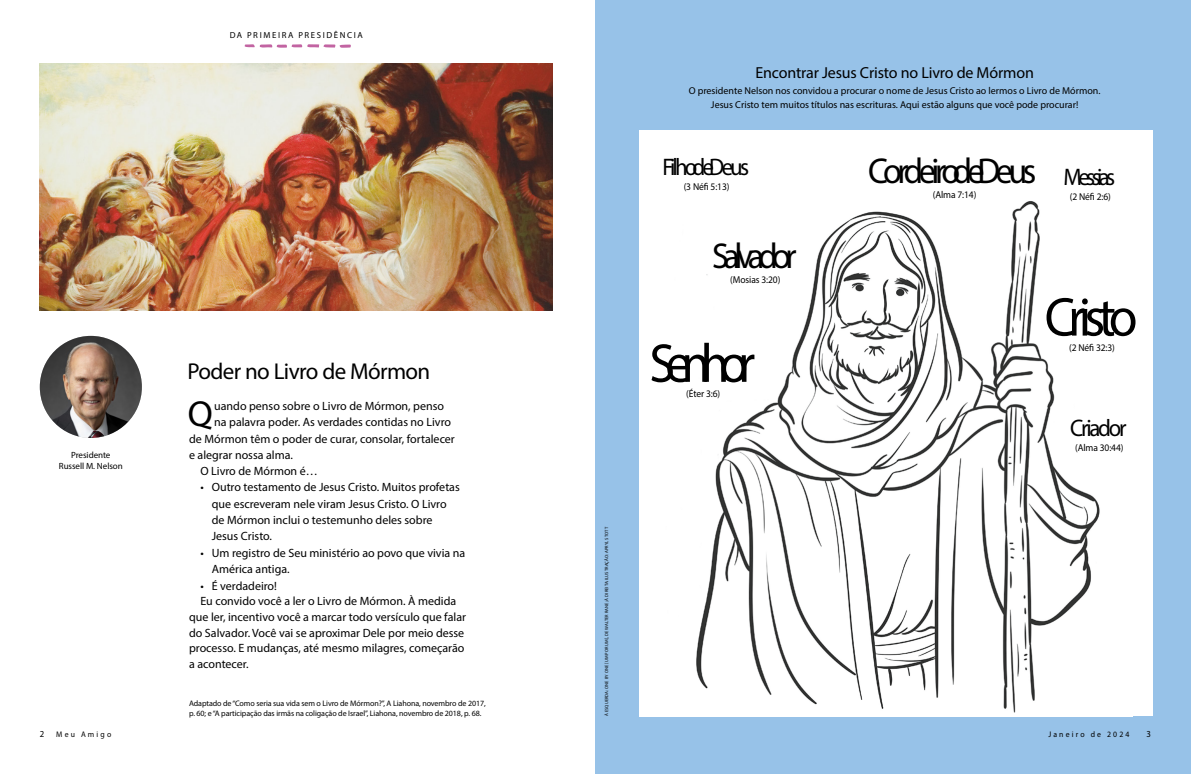
<style>
.page{position:relative;width:1191px;height:774px;background:#fff}
.page>*{position:absolute;margin:0;border:0;box-sizing:border-box;transform-origin:0 0}
.p1_aside_sidebar_no-marker-1{font:55px "Myriad Pro";letter-spacing:-.16em;color:#000;scale:.95 1}
.p1_first{font:36.3px "Myriad Pro";color:#000}
.p1_aside_sidebar_no-marker-1-2{font:36px "Myriad Pro";letter-spacing:-.14em;color:#000;scale:.95 1}
.p1_aside_sidebar_no-marker-1-3{font:36px "Myriad Pro";letter-spacing:-.165em;color:#000;scale:.95 1}
.p1_aside_sidebar_no-marker-1-4{font:24px "Myriad Pro";letter-spacing:-.125em;color:#000;scale:.95 1}
.p1_aside_sidebar_no-marker-1-5{font:24px "Myriad Pro";letter-spacing:-.095em;color:#000;scale:.95 1}
.p1_aside_sidebar_no-marker-1-6{font:24px "Myriad Pro";letter-spacing:-.16em;color:#000;scale:.95 1}
.t1{font:23px "Myriad Pro";letter-spacing:-.03em;color:#000}
.t2{font:16px "Myriad Pro";letter-spacing:-.01em;color:#000}
.p1{font:12px/15.7px "Myriad Pro";color:#000}
.p1_bullet{font:12px/16.4px "Myriad Pro";color:#000}
.p1_first-2{font:12px "Myriad Pro";color:#000}
.p2_first{font:10px/13.7px "Myriad Pro";color:#000;text-align:center}
.p1_aside_sidebar_no-marker-1-7{font:10px "Myriad Pro";letter-spacing:-.01em;color:#000;scale:.95 1}
.t3{font:9.2px "Myriad Pro";color:#000;scale:.95 1}
.p1_author-name{font:9px/10.5px "Myriad Pro";letter-spacing:-.005em;color:#000;text-align:center}
.t4{font:8.8px "Myriad Pro";letter-spacing:.185em;color:#000}
.t5{font:8.2px "Myriad Pro";letter-spacing:.28em;color:#000;scale:.95 1}
.t6{font:8px/10.5px "Myriad Pro";letter-spacing:-.01em;color:#000}
.p1_figure_image_credit_first__p1_aside_i{font:4.5px "Myriad Pro";letter-spacing:.02em;color:#000}
.s1{font-size:8.5px;color:#969798}
</style>
<div class="page">
<div style="left:595px;top:0;width:596px;height:774px;background:#97c2e8"></div>
<div style="left:639px;top:131px;width:513px;height:585px;background:#fff"></div>
<img style="left:696px;top:201px;width:404px;height:512px">
<img style="left:40px;top:64px;width:513px;height:246px">
<svg style="left:244px;top:44px;width:107px;height:4px"></svg>
<img style="left:40px;top:336px;width:102px;height:102px;border-radius:51px">
<p class="t4" style="left:230px;top:30px;width:135px">DA PRIMEIRA PRESIDÊNCIA</p>
<p class="p1_author-name" style="left:59px;top:450px;width:65px">Presidente<br>Russell M. Nelson</p>
<p class="t1" style="left:187px;top:357px;width:244px">Poder no Livro de Mórmon</p>
<p class="p1_first" style="left:188px;top:392px;width:27px">Q</p>
<p class="p1_first-2" style="left:214px;top:398px;width:231px">uando penso sobre o Livro de Mórmon, penso</p>
<p class="p1_first-2" style="left:214px;top:415px;width:238px">na palavra poder. As verdades contidas no Livro</p>
<p class="p1_first-2" style="left:189px;top:431px;width:267px">de Mórmon têm o poder de curar, consolar, fortalecer</p>
<p class="p1_first-2" style="left:189px;top:448px;width:105px">e alegrar nossa alma.</p>
<p class="p1" style="left:200px;top:463px;width:119px">O Livro de Mórmon é…</p>
<p class="p1_bullet" style="left:212px;top:479px;width:250px;text-indent:-11px">• Outro testamento de Jesus Cristo. Muitos profetas que escreveram nele viram Jesus Cristo. O Livro de Mórmon inclui o testemunho deles sobre Jesus Cristo.</p>
<p class="p1_bullet" style="left:212px;top:544px;width:255px;text-indent:-11px">• Um registro de Seu ministério ao povo que vivia na<br>América antiga.</p>
<p class="p1_bullet" style="left:200px;top:577px;width:78px">• É verdadeiro!</p>
<p class="p1" style="left:189px;top:593px;width:278px;text-indent:11px">Eu convido você a ler o Livro de Mórmon. À medida que ler, incentivo você a marcar todo versículo que falar do Salvador. Você vai se aproximar Dele por meio desse processo. E mudanças, até mesmo milagres, começarão a acontecer. <span class="s1">●</span></p>
<p class="t6" style="left:189px;top:697px;width:298px">Adaptado de “Como seria sua vida sem o Livro de Mórmon?”, A Liahona, novembro de 2017, p. 60; e “A participação das irmãs na coligação de Israel”, Liahona, novembro de 2018, p. 68.</p>
<p class="p1_figure_image_credit_first__p1_aside_i" style="left:604px;top:716px;width:190px;rotate:-90deg">À ESQUERDA: ONE BY ONE [UM POR UM], DE WALTER RANE; À DIREITA: ILUSTRAÇÃO: APRYL STOTT</p>
<p class="t2" style="left:755px;top:63px;width:280px">Encontrar Jesus Cristo no Livro de Mórmon</p>
<p class="p2_first" style="left:689px;top:84px;width:413px">O presidente Nelson nos convidou a procurar o nome de Jesus Cristo ao lermos o Livro de Mórmon.<br>Jesus Cristo tem muitos títulos nas escrituras. Aqui estão alguns que você pode procurar!</p>
<p class="p1_aside_sidebar_no-marker-1-4" style="left:662px;top:152px;width:93px">Filho de Deus</p>
<p class="p1_aside_sidebar_no-marker-1-7" style="left:683px;top:180px;width:50px">(3 Néfi 5:13)</p>
<p class="p1_aside_sidebar_no-marker-1-3" style="left:712px;top:233px;width:90px">Salvador</p>
<p class="p1_aside_sidebar_no-marker-1-7" style="left:730px;top:273px;width:54px">(Mosias 3:20)</p>
<p class="p1_aside_sidebar_no-marker-1" style="left:649px;top:329px;width:113px">Senhor</p>
<p class="p1_aside_sidebar_no-marker-1-7" style="left:686px;top:387px;width:37px">(Éter 3:6)</p>
<p class="p1_aside_sidebar_no-marker-1-2" style="left:868px;top:149px;width:178px">Cordeiro de Deus</p>
<p class="p1_aside_sidebar_no-marker-1-7" style="left:932px;top:189px;width:47px">(Alma 7:14)</p>
<p class="p1_aside_sidebar_no-marker-1-6" style="left:1063px;top:162px;width:56px">Messias</p>
<p class="p1_aside_sidebar_no-marker-1-7" style="left:1069px;top:190px;width:45px">(2 Néfi 2:6)</p>
<p class="p1_aside_sidebar_no-marker-1" style="left:1044px;top:283px;width:99px">Cristo</p>
<p class="p1_aside_sidebar_no-marker-1-7" style="left:1069px;top:341px;width:50px">(2 Néfi 32:3)</p>
<p class="p1_aside_sidebar_no-marker-1-5" style="left:1070px;top:413px;width:61px">Criador</p>
<p class="p1_aside_sidebar_no-marker-1-7" style="left:1075px;top:441px;width:52px">(Alma 30:44)</p>
<p class="t3" style="left:40px;top:728px;width:6px">2</p>
<p class="t5" style="left:56px;top:729px;width:59px">Meu Amigo</p>
<p class="t5" style="left:1048px;top:729px;width:87px">Janeiro de 2024</p>
<p class="t3" style="left:1146px;top:728px;width:6px">3</p>
</div>
